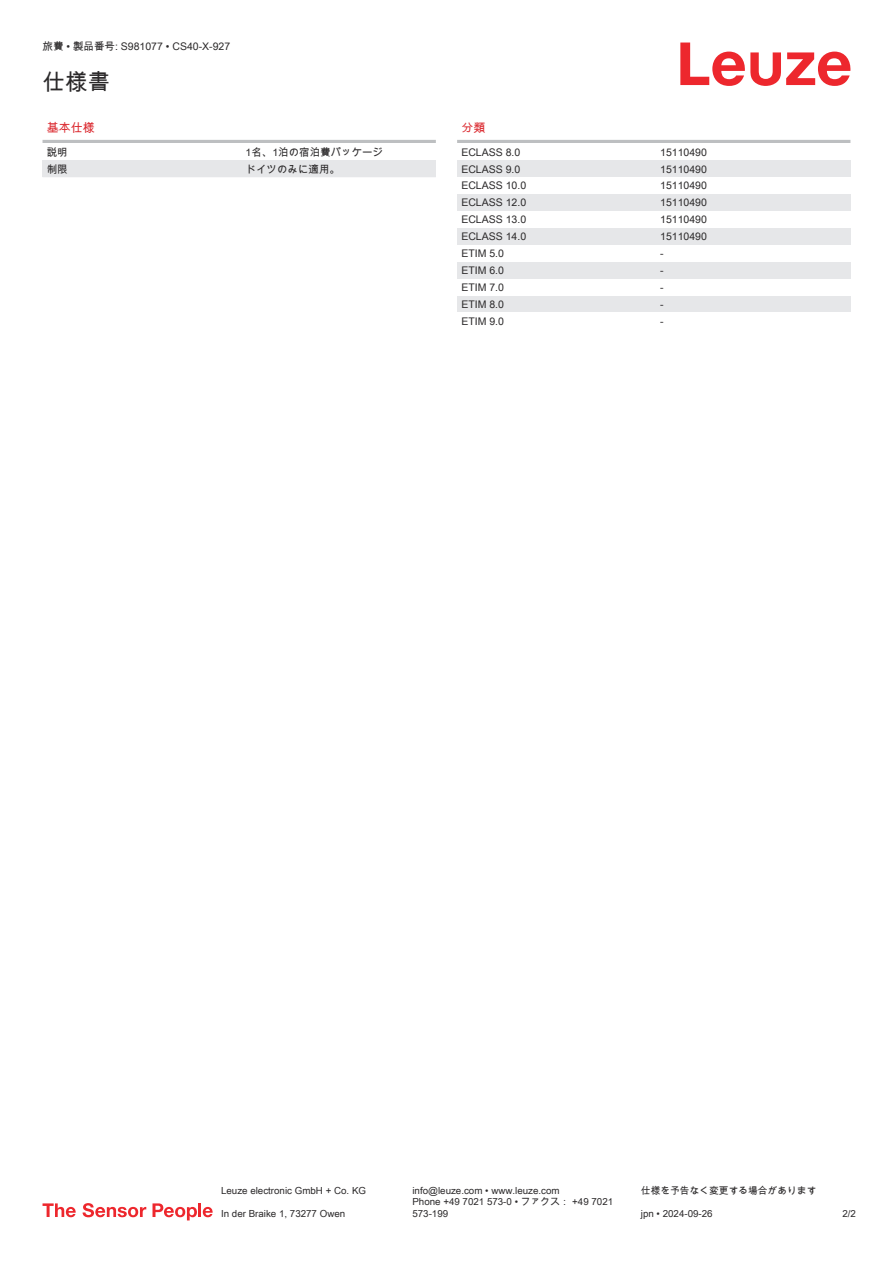
<style>
.page{position:relative;width:893px;height:1263px;background:#fff}
.page>*{position:absolute;margin:0;border:0;box-sizing:border-box;transform-origin:0 0}
.t1{font:22.5px "Arial Unicode MS";color:#2b292a}
.t2{font:12px "Arial Unicode MS";color:#db2a30}
.t3{font:10.5px "Arial Unicode MS";color:#2b292a}
.t4{font:9.75px/11.7px "Arial Unicode MS";color:#2b292a}
</style>
<div class="page">
<svg style="left:680px;top:43px;width:170px;height:43px"></svg>
<hr style="left:43px;top:140px;width:393px;height:3px;background:#bdbfc1">
<div style="left:43px;top:160px;width:199px;height:17px;background:#e6e7e9"></div>
<div style="left:242px;top:160px;width:194px;height:17px;background:#e6e7e9"></div>
<hr style="left:457px;top:140px;width:393px;height:3px;background:#bdbfc1">
<div style="left:457px;top:160px;width:200px;height:17px;background:#e6e7e9"></div>
<div style="left:657px;top:160px;width:193px;height:17px;background:#e6e7e9"></div>
<div style="left:457px;top:194px;width:200px;height:17px;background:#e6e7e9"></div>
<div style="left:657px;top:194px;width:193px;height:17px;background:#e6e7e9"></div>
<div style="left:457px;top:228px;width:200px;height:17px;background:#e6e7e9"></div>
<div style="left:657px;top:228px;width:193px;height:17px;background:#e6e7e9"></div>
<div style="left:457px;top:262px;width:200px;height:17px;background:#e6e7e9"></div>
<div style="left:657px;top:262px;width:193px;height:17px;background:#e6e7e9"></div>
<div style="left:457px;top:296px;width:200px;height:16px;background:#e6e7e9"></div>
<div style="left:657px;top:296px;width:193px;height:16px;background:#e6e7e9"></div>
<svg style="left:43px;top:1203px;width:33px;height:14px"></svg>
<svg style="left:83px;top:1203px;width:63px;height:14px"></svg>
<svg style="left:153px;top:1203px;width:44px;height:17px"></svg>
<hr style="left:198px;top:1203px;width:3px;height:14px;background:#ed272d">
<svg style="left:203px;top:1207px;width:10px;height:10px"></svg>
<p class="t3" style="left:43px;top:39px;width:189px">旅費 • 製品番号: S981077 • CS40-X-927</p>
<h1 class="t1" style="left:43px;top:66px;width:69px">仕様書</h1>
<p class="t2" style="left:47px;top:119px;width:49px">基本仕様</p>
<p class="t3" style="left:47px;top:144px;width:22px">説明</p>
<p class="t3" style="left:246px;top:144px;width:139px">1名、1泊の宿泊費パッケージ</p>
<p class="t3" style="left:47px;top:161px;width:22px">制限</p>
<p class="t3" style="left:246px;top:161px;width:96px">ドイツのみに適用。</p>
<p class="t2" style="left:461px;top:119px;width:25px">分類</p>
<p class="t3" style="left:461px;top:144px;width:60px">ECLASS 8.0</p>
<p class="t3" style="left:660px;top:144px;width:48px">15110490</p>
<p class="t3" style="left:461px;top:161px;width:60px">ECLASS 9.0</p>
<p class="t3" style="left:660px;top:161px;width:48px">15110490</p>
<p class="t3" style="left:461px;top:178px;width:66px">ECLASS 10.0</p>
<p class="t3" style="left:660px;top:178px;width:48px">15110490</p>
<p class="t3" style="left:461px;top:195px;width:66px">ECLASS 12.0</p>
<p class="t3" style="left:660px;top:195px;width:48px">15110490</p>
<p class="t3" style="left:461px;top:212px;width:66px">ECLASS 13.0</p>
<p class="t3" style="left:660px;top:212px;width:48px">15110490</p>
<p class="t3" style="left:461px;top:229px;width:66px">ECLASS 14.0</p>
<p class="t3" style="left:660px;top:229px;width:48px">15110490</p>
<p class="t3" style="left:461px;top:246px;width:44px">ETIM 5.0</p>
<p class="t3" style="left:660px;top:246px;width:5px">-</p>
<p class="t3" style="left:461px;top:263px;width:44px">ETIM 6.0</p>
<p class="t3" style="left:660px;top:263px;width:5px">-</p>
<p class="t3" style="left:461px;top:280px;width:44px">ETIM 7.0</p>
<p class="t3" style="left:660px;top:280px;width:5px">-</p>
<p class="t3" style="left:461px;top:296px;width:44px">ETIM 8.0</p>
<p class="t3" style="left:660px;top:296px;width:5px">-</p>
<p class="t3" style="left:461px;top:313px;width:44px">ETIM 9.0</p>
<p class="t3" style="left:660px;top:313px;width:5px">-</p>
<p class="t4" style="left:221px;top:1184px;width:146px">Leuze electronic GmbH + Co. KG</p>
<p class="t4" style="left:412px;top:1184px;width:149px">info@leuze.com • www.leuze.com</p>
<p class="t4" style="left:641px;top:1184px;width:177px">仕様を予告なく変更する場合があります</p>
<p class="t4" style="left:221px;top:1207px;width:126px">In der Braike 1, 73277 Owen</p>
<p class="t4" style="left:412px;top:1196px;width:202px">Phone +49 7021 573-0 • ファクス： +49 7021<br>573-199</p>
<p class="t4" style="left:641px;top:1207px;width:73px">jpn • 2024-09-26</p>
<p class="t4" style="left:842px;top:1207px;width:15px">2/2</p>
</div>
